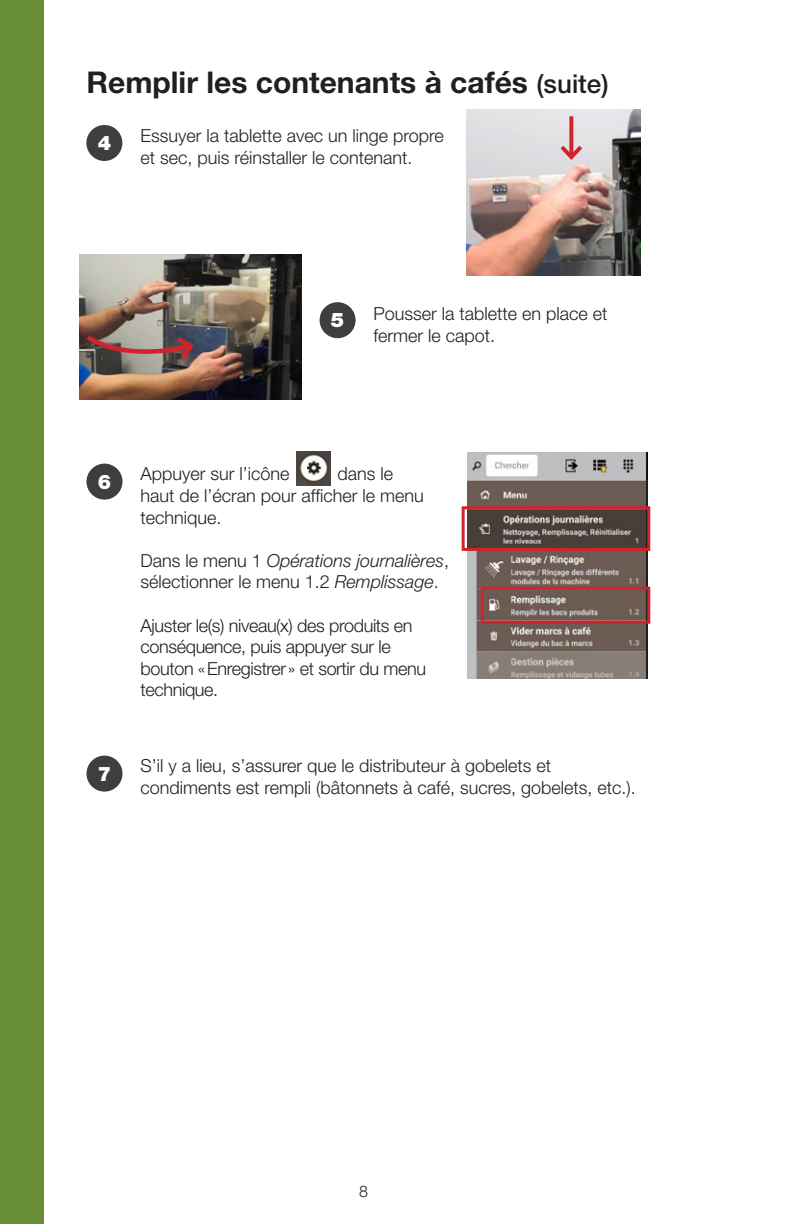
<style>
.page{position:relative;width:792px;height:1224px;background:#fff}
.page>*{position:absolute;margin:0;border:0;box-sizing:border-box;transform-origin:0 0}
.Titres_2{font:700 30px "Helvetica Neue LT Pro";color:#231f20}
.Chiffres_Cercles{font:900 20px "Helvetica Neue LT Pro";color:#fff}
.Paragraphes{font:300 18px/21.6px "Helvetica Neue LT Pro";color:#231f20}
.Paragraphes-2{font:300 18px/21.6px "Helvetica Neue LT Pro";letter-spacing:-.02em;color:#231f20}
.t1{font:300 16px "Helvetica Neue LT Pro";color:#231f20}
.s1{font-weight:500;font-size:26px}
.s2{font-style:italic}
</style>
<div class="page">
<div style="left:86px;top:125px;width:36px;height:36px;background:#3e3e3f;border-radius:50%"></div>
<div style="left:320px;top:302px;width:36px;height:36px;background:#3e3e3f;border-radius:50%"></div>
<img style="left:79px;top:254px;width:223px;height:145px">
<img style="left:81px;top:302px;width:121px;height:88px">
<img style="left:297px;top:452px;width:33px;height:33px">
<img style="left:467px;top:109px;width:173px;height:166px">
<svg style="left:569px;top:116px;width:4px;height:26px"></svg>
<svg style="left:556px;top:142px;width:30px;height:21px"></svg>
<div style="left:87px;top:464px;width:36px;height:36px;background:#3e3e3f;border-radius:50%"></div>
<div style="left:87px;top:756px;width:36px;height:36px;background:#3e3e3f;border-radius:50%"></div>
<img style="left:468px;top:453px;width:180px;height:225px">
<div style="left:462px;top:506px;width:188px;height:45px;border:3px solid #d1232a"></div>
<div style="left:481px;top:587px;width:169px;height:37px;border:3px solid #d1232a"></div>
<div style="left:0;top:0;width:43px;height:1224px;background:#698e38"></div>
<p class="Titres_2" style="left:87px;top:64px;width:524px">Remplir les contenants à cafés <span class="s1">(suite)</span></p>
<p class="Paragraphes" style="left:141px;top:124px;width:305px">Essuyer la tablette avec un linge propre et sec, puis réinstaller le contenant.</p>
<p class="Chiffres_Cercles" style="left:98px;top:131px;width:15px">4</p>
<p class="Chiffres_Cercles" style="left:331px;top:308px;width:15px">5</p>
<p class="Paragraphes" style="left:374px;top:303px;width:236px">Pousser la tablette en place et fermer le capot.</p>
<p class="Chiffres_Cercles" style="left:98px;top:470px;width:15px">6</p>
<p class="Chiffres_Cercles" style="left:98px;top:762px;width:15px">7</p>
<p class="Paragraphes" style="left:141px;top:463px;width:151px">Appuyer sur l’icône</p>
<p class="Paragraphes" style="left:141px;top:463px;width:285px;text-indent:197px">dans le haut de l’écran pour afficher le menu technique.</p>
<p class="Paragraphes" style="left:141px;top:549px;width:310px">Dans le menu 1 <span class="s2">Opérations journalières</span>, sélectionner le menu 1.2 <span class="s2">Remplissage</span>.</p>
<p class="Paragraphes-2" style="left:141px;top:614px;width:287px">Ajuster le(s) niveau(x) des produits en conséquence, puis appuyer sur le bouton «Enregistrer» et sortir du menu technique.</p>
<p class="Paragraphes" style="left:141px;top:754px;width:497px">S’il y a lieu, s’assurer que le distributeur à gobelets et condiments est rempli (bâtonnets à café, sucres, gobelets, etc.).</p>
<p class="t1" style="left:359px;top:1181px;width:10px">8</p>
</div>
